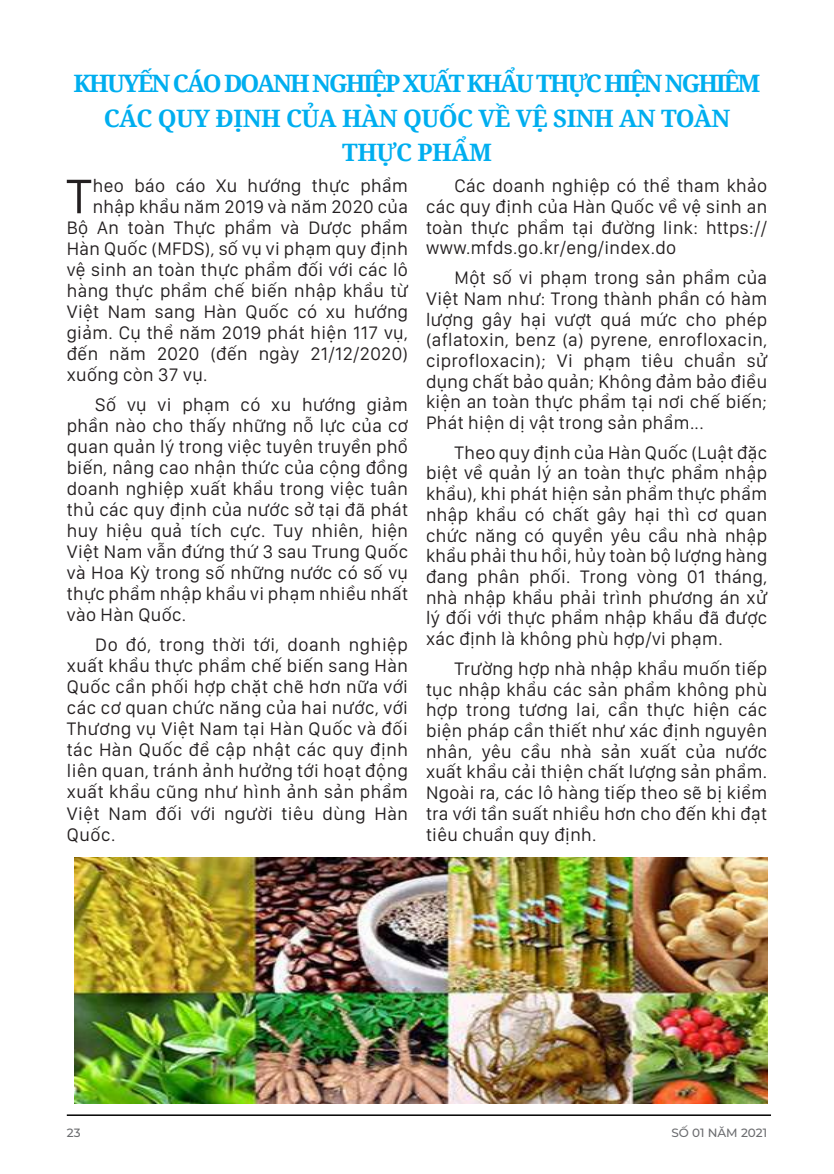
<style>
.page{position:relative;width:834px;height:1174px;background:#fff}
.page>*{position:absolute;margin:0;border:0;box-sizing:border-box;transform-origin:0 0}
.t1{font:50.25px "San Francisco Display";color:#231f20}
.t2{font:700 24px/34.5px "Noto Serif";letter-spacing:-.08em;color:#00aeef;text-align:center}
.t3{font:18.75px/20.7px "San Francisco Display";letter-spacing:.02em;color:#231f20;text-align:justify}
.t4{font:500 12px "Montserrat";color:#6c6d70}
</style>
<div class="page">
<hr style="left:67px;top:1114px;width:703px;height:2px;background:#000">
<img style="left:74px;top:857px;width:693px;height:246px">
<p class="t2" style="left:74px;top:66px;width:688px">KHUYẾN CÁO DOANH NGHIỆP XUẤT KHẨU THỰC HIỆN NGHIÊM<br>CÁC QUY ĐỊNH CỦA HÀN QUỐC VỀ VỆ SINH AN TOÀN<br>THỰC PHẨM</p>
<h1 class="t1" style="left:66px;top:164px;width:27px">T</h1>
<p class="t3" style="left:93px;top:175px;width:316px">heo báo cáo Xu hướng thực phẩm</p>
<p class="t3" style="left:426px;top:175px;width:342px;text-indent:28px">Các doanh nghiệp có thể tham khảo các quy định của Hàn Quốc về vệ sinh an toàn thực phẩm tại đường link: https:// www.mfds.go.kr/eng/index.do</p>
<p class="t3" style="left:426px;top:267px;width:343px;text-indent:28px">Một số vi phạm trong sản phẩm của Việt Nam như: Trong thành phần có hàm lượng gây hại vượt quá mức cho phép (aflatoxin, benz (a) pyrene, enrofloxacin, ciprofloxacin); Vi phạm tiêu chuẩn sử dụng chất bảo quản; Không đảm bảo điều kiện an toàn thực phẩm tại nơi chế biến; Phát hiện dị vật trong sản phẩm...</p>
<p class="t3" style="left:426px;top:441px;width:343px;text-indent:28px">Theo quy định của Hàn Quốc (Luật đặc biệt về quản lý an toàn thực phẩm nhập khẩu), khi phát hiện sản phẩm thực phẩm nhập khẩu có chất gây hại thì cơ quan chức năng có quyền yêu cầu nhà nhập khẩu phải thu hồi, hủy toàn bộ lượng hàng đang phân phối. Trong vòng 01 tháng, nhà nhập khẩu phải trình phương án xử lý đối với thực phẩm nhập khẩu đã được xác định là không phù hợp/vi phạm.</p>
<p class="t3" style="left:426px;top:657px;width:343px;text-indent:28px">Trường hợp nhà nhập khẩu muốn tiếp tục nhập khẩu các sản phẩm không phù hợp trong tương lai, cần thực hiện các biện pháp cần thiết như xác định nguyên nhân, yêu cầu nhà sản xuất của nước xuất khẩu cải thiện chất lượng sản phẩm.<br>Ngoài ra, các lô hàng tiếp theo sẽ bị kiểm tra với tần suất nhiều hơn cho đến khi đạt tiêu chuẩn quy định.</p>
<p class="t3" style="left:93px;top:196px;width:316px">nhập khẩu năm 2019 và năm 2020 của</p>
<p class="t3" style="left:67px;top:217px;width:342px">Bộ An toàn Thực phẩm và Dược phẩm</p>
<p class="t3" style="left:67px;top:238px;width:342px">Hàn Quốc (MFDS), số vụ vi phạm quy định</p>
<p class="t3" style="left:67px;top:259px;width:342px">vệ sinh an toàn thực phẩm đối với các lô</p>
<p class="t3" style="left:67px;top:280px;width:342px">hàng thực phẩm chế biến nhập khẩu từ</p>
<p class="t3" style="left:67px;top:301px;width:343px">Việt Nam sang Hàn Quốc có xu hướng</p>
<p class="t3" style="left:67px;top:322px;width:342px">giảm. Cụ thể năm 2019 phát hiện 117 vụ,</p>
<p class="t3" style="left:67px;top:343px;width:342px">đến năm 2020 (đến ngày 21/12/2020)</p>
<p class="t3" style="left:67px;top:364px;width:142px">xuống còn 37 vụ.</p>
<p class="t3" style="left:67px;top:394px;width:343px;text-indent:28px">Số vụ vi phạm có xu hướng giảm phần nào cho thấy những nỗ lực của cơ quan quản lý trong việc tuyên truyền phổ biến, nâng cao nhận thức của cộng đồng doanh nghiệp xuất khẩu trong việc tuân thủ các quy định của nước sở tại đã phát huy hiệu quả tích cực. Tuy nhiên, hiện Việt Nam vẫn đứng thứ 3 sau Trung Quốc và Hoa Kỳ trong số những nước có số vụ thực phẩm nhập khẩu vi phạm nhiều nhất vào Hàn Quốc.</p>
<p class="t3" style="left:67px;top:634px;width:342px;text-indent:28px">Do đó, trong thời tới, doanh nghiệp xuất khẩu thực phẩm chế biến sang Hàn Quốc cần phối hợp chặt chẽ hơn nữa với các cơ quan chức năng của hai nước, với Thương vụ Việt Nam tại Hàn Quốc và đối tác Hàn Quốc để cập nhật các quy định liên quan, tránh ảnh hưởng tới hoạt động xuất khẩu cũng như hình ảnh sản phẩm Việt Nam đối với người tiêu dùng Hàn Quốc.</p>
<p class="t4" style="left:67px;top:1124px;width:15px">23</p>
<p class="t4" style="left:671px;top:1124px;width:97px">SỐ 01 NĂM 2021</p>
</div>
